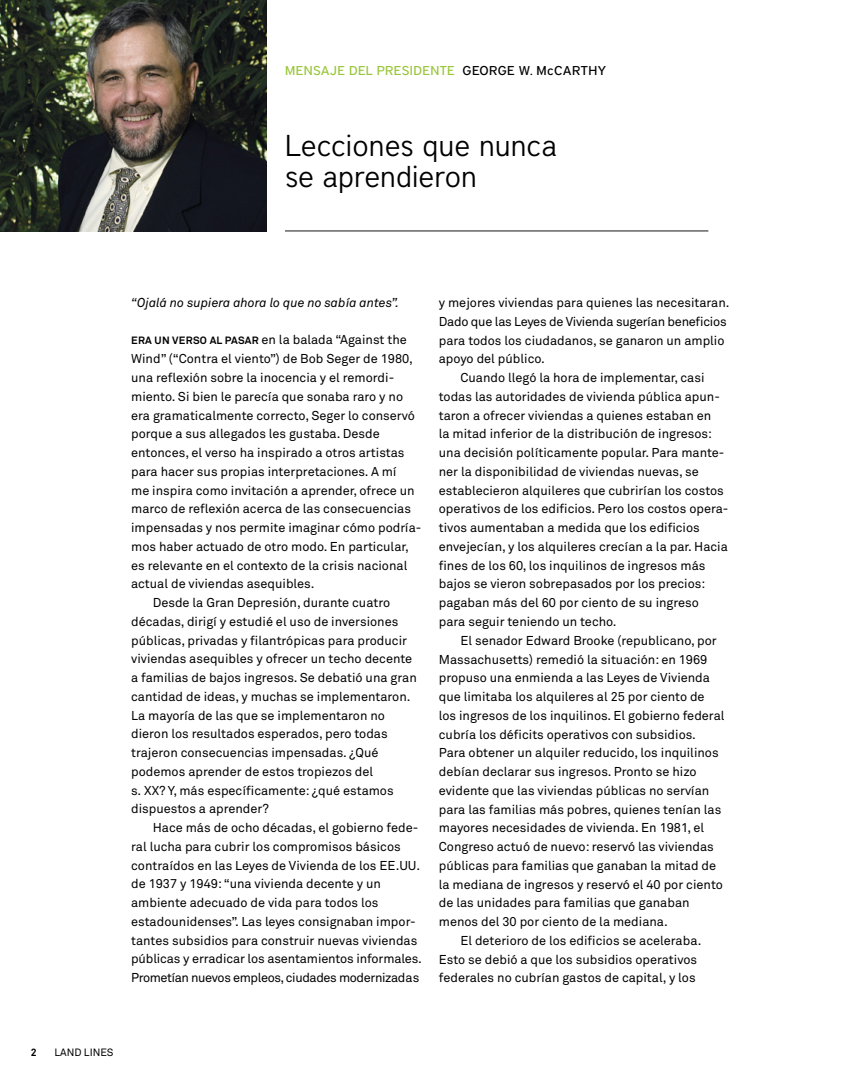
<style>
.page{position:relative;width:864px;height:1080px;background:#fff}
.page>*{position:absolute;margin:0;border:0;box-sizing:border-box;transform-origin:0 0}
.t1{font:300 30px/31.5px "District";color:#000}
.t2{font:12.75px "Akkurat Pro";color:#000}
.t3{font:12.75px "Akkurat Pro";letter-spacing:-.03em;color:#000}
.t4{font:12.75px "Akkurat Pro";letter-spacing:-.02em;color:#000}
.t5{font:italic 12.75px "Akkurat Pro";color:#000}
.t6{font:500 12.75px "District";letter-spacing:.03em;color:#99c63a}
.t7{font:10.5px "Akkurat Pro";color:#000}
.t8{font:700 10.5px "Akkurat Pro";color:#000}
.s1{color:#000}
.s2{font-weight:700;font-size:10.5px}
</style>
<div class="page">
<hr style="left:285px;top:231px;width:423px;height:1px;background:#636363">
<img style="left:0;top:0;width:267px;height:231px">
<p class="t6" style="left:285px;top:63px;width:322px">MENSAJE DEL PRESIDENTE <span class="s1">GEORGE W. McCARTHY</span></p>
<h1 class="t1" style="left:285px;top:129px;width:274px">Lecciones que nunca se aprendieron</h1>
<p class="t5" style="left:131px;top:295px;width:269px">“Ojalá no supiera ahora lo que no sabía antes”.</p>
<p class="t2" style="left:131px;top:333px;width:277px"><span class="s2">ERA UN VERSO AL PASAR</span> en la balada “Against the</p>
<p class="t2" style="left:131px;top:351px;width:283px">Wind” (“Contra el viento”) de Bob Seger de 1980,</p>
<p class="t2" style="left:131px;top:370px;width:265px">una reflexión sobre la inocencia y el remordi-</p>
<p class="t2" style="left:131px;top:389px;width:274px">miento. Si bien le parecía que sonaba raro y no</p>
<p class="t2" style="left:131px;top:408px;width:285px">era gramaticalmente correcto, Seger lo conservó</p>
<p class="t2" style="left:131px;top:426px;width:250px">porque a sus allegados les gustaba. Desde</p>
<p class="t2" style="left:131px;top:445px;width:275px">entonces, el verso ha inspirado a otros artistas</p>
<p class="t2" style="left:131px;top:464px;width:267px">para hacer sus propias interpretaciones. A mí</p>
<p class="t2" style="left:131px;top:483px;width:285px">me inspira como invitación a aprender, ofrece un</p>
<p class="t2" style="left:131px;top:501px;width:281px">marco de reflexión acerca de las consecuencias</p>
<p class="t2" style="left:131px;top:520px;width:292px">impensadas y nos permite imaginar cómo podría-</p>
<p class="t2" style="left:131px;top:539px;width:279px">mos haber actuado de otro modo. En particular,</p>
<p class="t2" style="left:131px;top:558px;width:278px">es relevante en el contexto de la crisis nacional</p>
<p class="t2" style="left:131px;top:576px;width:185px">actual de viviendas asequibles.</p>
<p class="t2" style="left:153px;top:595px;width:239px">Desde la Gran Depresión, durante cuatro</p>
<p class="t2" style="left:131px;top:614px;width:269px">décadas, dirigí y estudié el uso de inversiones</p>
<p class="t2" style="left:131px;top:633px;width:277px">públicas, privadas y filantrópicas para producir</p>
<p class="t2" style="left:131px;top:651px;width:283px">viviendas asequibles y ofrecer un techo decente</p>
<p class="t2" style="left:131px;top:670px;width:287px">a familias de bajos ingresos. Se debatió una gran</p>
<p class="t2" style="left:131px;top:689px;width:281px">cantidad de ideas, y muchas se implementaron.</p>
<p class="t2" style="left:131px;top:708px;width:255px">La mayoría de las que se implementaron no</p>
<p class="t2" style="left:131px;top:726px;width:258px">dieron los resultados esperados, pero todas</p>
<p class="t2" style="left:131px;top:745px;width:249px">trajeron consecuencias impensadas. ¿Qué</p>
<p class="t2" style="left:131px;top:764px;width:244px">podemos aprender de estos tropiezos del</p>
<p class="t2" style="left:131px;top:783px;width:264px">s. XX? Y, más específicamente: ¿qué estamos</p>
<p class="t2" style="left:131px;top:802px;width:139px">dispuestos a aprender?</p>
<p class="t2" style="left:153px;top:820px;width:267px">Hace más de ocho décadas, el gobierno fede-</p>
<p class="t2" style="left:131px;top:839px;width:271px">ral lucha para cubrir los compromisos básicos</p>
<p class="t2" style="left:131px;top:858px;width:291px">contraídos en las Leyes de Vivienda de los EE.UU.</p>
<p class="t2" style="left:131px;top:877px;width:251px">de 1937 y 1949: “una vivienda decente y un</p>
<p class="t2" style="left:131px;top:895px;width:249px">ambiente adecuado de vida para todos los</p>
<p class="t2" style="left:131px;top:914px;width:286px">estadounidenses”. Las leyes consignaban impor-</p>
<p class="t2" style="left:131px;top:933px;width:288px">tantes subsidios para construir nuevas viviendas</p>
<p class="t2" style="left:131px;top:952px;width:292px">públicas y erradicar los asentamientos informales.</p>
<p class="t3" style="left:131px;top:970px;width:290px">Prometían nuevos empleos, ciudades modernizadas</p>
<p class="t2" style="left:439px;top:295px;width:292px">y mejores viviendas para quienes las necesitaran.</p>
<p class="t4" style="left:439px;top:314px;width:289px">Dado que las Leyes de Vivienda sugerían beneficios</p>
<p class="t2" style="left:439px;top:333px;width:287px">para todos los ciudadanos, se ganaron un amplio</p>
<p class="t2" style="left:439px;top:352px;width:108px">apoyo del público.</p>
<p class="t2" style="left:460px;top:370px;width:246px">Cuando llegó la hora de implementar, casi</p>
<p class="t2" style="left:439px;top:389px;width:283px">todas las autoridades de vivienda pública apun-</p>
<p class="t2" style="left:439px;top:408px;width:274px">taron a ofrecer viviendas a quienes estaban en</p>
<p class="t2" style="left:439px;top:427px;width:275px">la mitad inferior de la distribución de ingresos:</p>
<p class="t2" style="left:439px;top:445px;width:287px">una decisión políticamente popular. Para mante-</p>
<p class="t2" style="left:439px;top:464px;width:262px">ner la disponibilidad de viviendas nuevas, se</p>
<p class="t2" style="left:439px;top:483px;width:287px">establecieron alquileres que cubrirían los costos</p>
<p class="t2" style="left:439px;top:502px;width:291px">operativos de los edificios. Pero los costos opera-</p>
<p class="t2" style="left:439px;top:520px;width:263px">tivos aumentaban a medida que los edificios</p>
<p class="t2" style="left:439px;top:539px;width:291px">envejecían, y los alquileres crecían a la par. Hacia</p>
<p class="t2" style="left:439px;top:558px;width:268px">fines de los 60, los inquilinos de ingresos más</p>
<p class="t2" style="left:439px;top:577px;width:268px">bajos se vieron sobrepasados por los precios:</p>
<p class="t2" style="left:439px;top:595px;width:262px">pagaban más del 60 por ciento de su ingreso</p>
<p class="t2" style="left:439px;top:614px;width:179px">para seguir teniendo un techo.</p>
<p class="t2" style="left:460px;top:633px;width:258px">El senador Edward Brooke (republicano, por</p>
<p class="t2" style="left:439px;top:652px;width:270px">Massachusetts) remedió la situación: en 1969</p>
<p class="t2" style="left:439px;top:670px;width:273px">propuso una enmienda a las Leyes de Vivienda</p>
<p class="t2" style="left:439px;top:689px;width:267px">que limitaba los alquileres al 25 por ciento de</p>
<p class="t2" style="left:439px;top:708px;width:287px">los ingresos de los inquilinos. El gobierno federal</p>
<p class="t2" style="left:439px;top:727px;width:259px">cubría los déficits operativos con subsidios.</p>
<p class="t2" style="left:439px;top:745px;width:281px">Para obtener un alquiler reducido, los inquilinos</p>
<p class="t2" style="left:439px;top:764px;width:259px">debían declarar sus ingresos. Pronto se hizo</p>
<p class="t2" style="left:439px;top:783px;width:272px">evidente que las viviendas públicas no servían</p>
<p class="t2" style="left:439px;top:802px;width:284px">para las familias más pobres, quienes tenían las</p>
<p class="t2" style="left:439px;top:820px;width:267px">mayores necesidades de vivienda. En 1981, el</p>
<p class="t2" style="left:439px;top:839px;width:277px">Congreso actuó de nuevo: reservó las viviendas</p>
<p class="t2" style="left:439px;top:858px;width:279px">públicas para familias que ganaban la mitad de</p>
<p class="t2" style="left:439px;top:877px;width:286px">la mediana de ingresos y reservó el 40 por ciento</p>
<p class="t2" style="left:439px;top:895px;width:252px">de las unidades para familias que ganaban</p>
<p class="t2" style="left:439px;top:914px;width:231px">menos del 30 por ciento de la mediana.</p>
<p class="t2" style="left:460px;top:933px;width:242px">El deterioro de los edificios se aceleraba.</p>
<p class="t2" style="left:439px;top:952px;width:260px">Esto se debió a que los subsidios operativos</p>
<p class="t2" style="left:439px;top:970px;width:258px">federales no cubrían gastos de capital, y los</p>
<p class="t8" style="left:31px;top:1046px;width:7px">2</p>
<p class="t7" style="left:55px;top:1047px;width:61px">LAND LINES</p>
</div>
